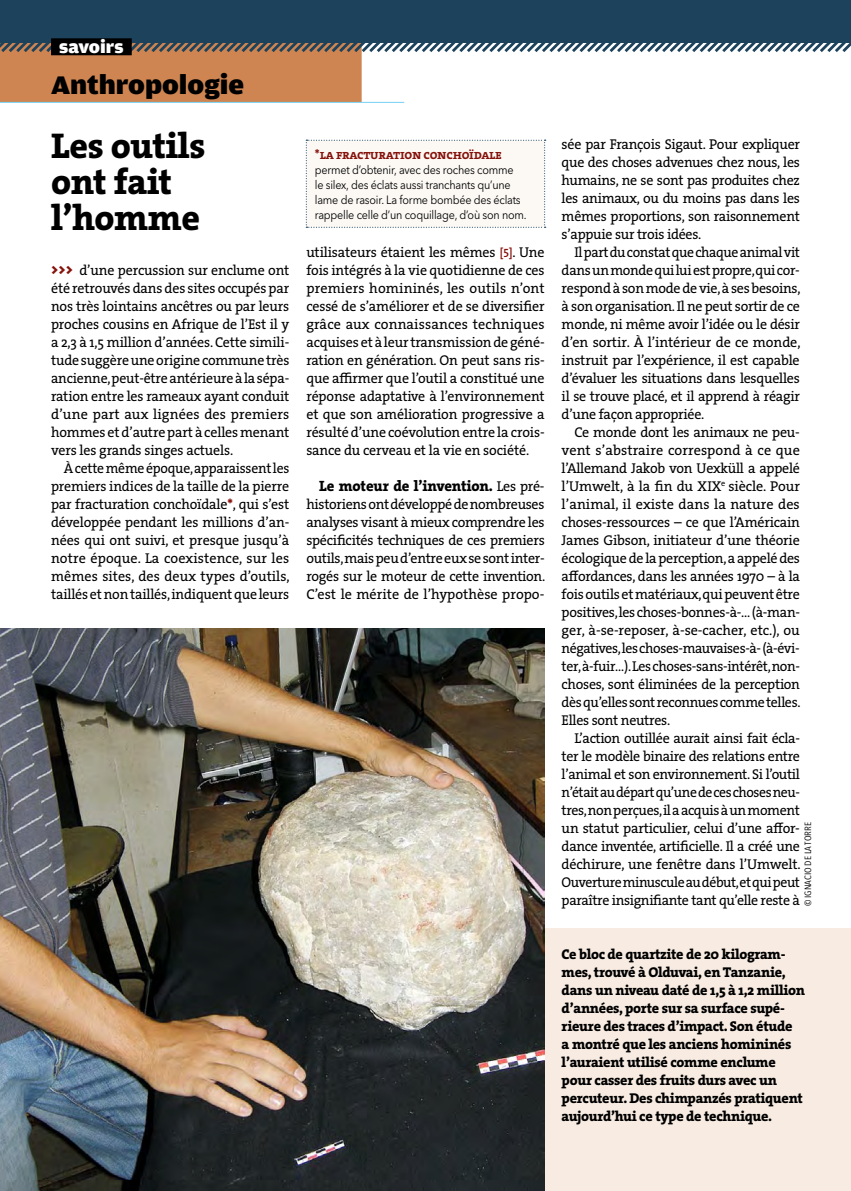
<style>
.page{position:relative;width:851px;height:1191px;background:#fff}
.page>*{position:absolute;margin:0;border:0;box-sizing:border-box;transform-origin:0 0}
.t1{font:36px/36px "The Serif HP8 Ex Bld";letter-spacing:-.01em;color:#000}
.t2{font:900 27px "Amplitude Wide";color:#000}
.t3{font:900 18px "Amplitude Wide";color:#fff}
.t4{font:15px "The Serif HP8 Ex Bld";letter-spacing:-.01em;color:#000}
.t5{font:14.25px/18px "The Serif HP5 Plain";letter-spacing:-.02em;color:#000;text-align:justify}
.t6{font:14.25px/18px "The Serif HP8 Ex Bld";letter-spacing:-.02em;color:#000}
.t7{font:14.25px "The Serif HP5 Plain";letter-spacing:-.02em;color:#000;scale:.96 1}
.t8{font:14.25px "The Serif HP5 Plain";letter-spacing:.005em;color:#000}
.t9{font:14.25px "The Serif HP5 Plain";color:#000}
.t10{font:14.25px "The Serif HP5 Plain";letter-spacing:.01em;color:#000}
.t11{font:13.5px "The Serif HP7 Bld";letter-spacing:-.02em;color:#85120b;scale:.95 1}
.t12{font:12px/15px "Avenir Next LT Pro";letter-spacing:-.02em;color:#000;scale:.9 1}
.t13{font:condensed 9px "Avenir Next LT Pro";color:#000;scale:1.1 1}
.s1{font-family:"The Serif HP9 Blk";font-size:13.5px;color:#85120b}
.s2{font-family:"The Serif HP8 Ex Bld";color:#85120b}
.s3{font-family:"The Serif HP6 Se Bld";font-size:12px;color:#85120b}
.s4{font-family:"The Serif HP5 Plain";font-size:14.25px}
</style>
<div class="page">
<div style="left:544px;top:928px;width:306px;height:263px;background:#f8ece2"></div>
<div style="left:0;top:42px;width:361px;height:60px;background:#ce8551"></div>
<hr style="left:0;top:102px;width:404px;height:1px;background:#76d0f4">
<svg style="left:0;top:43px;width:850px;height:12px"></svg>
<div style="left:0;top:0;width:850px;height:43px;background:#1c425c"></div>
<div style="left:51px;top:38px;width:81px;height:17px;background:#000"></div>
<div style="left:306px;top:140px;width:239px;height:88px;background:#fcf9f5"></div>
<img style="left:0;top:628px;width:544px;height:563px">
<p class="t3" style="left:59px;top:35px;width:66px">savoirs</p>
<p class="t2" style="left:51px;top:68px;width:194px">Anthropologie</p>
<p class="t1" style="left:51px;top:128px;width:156px">Les outils ont fait l’homme</p>
<p class="t5" style="left:51px;top:261px;width:240px"><span class="s1">&gt;&gt;&gt;</span> d’une percussion sur enclume ont</p>
<p class="t5" style="left:51px;top:279px;width:240px">été retrouvés dans des sites occupés par</p>
<p class="t5" style="left:51px;top:297px;width:240px">nos très lointains ancêtres ou par leurs</p>
<p class="t5" style="left:51px;top:315px;width:240px">proches cousins en Afrique de l’Est il y</p>
<p class="t5" style="left:51px;top:333px;width:240px">a 2,3 à 1,5 million d’années. Cette simili-</p>
<p class="t5" style="left:51px;top:351px;width:240px">tude suggère une origine commune très</p>
<p class="t5" style="left:51px;top:369px;width:240px">ancienne, peut-être antérieure à la sépa-</p>
<p class="t5" style="left:51px;top:387px;width:240px">ration entre les rameaux ayant conduit</p>
<p class="t10" style="left:51px;top:405px;width:240px">d’une part aux lignées des premiers</p>
<p class="t5" style="left:51px;top:423px;width:240px">hommes et d’autre part à celles menant</p>
<p class="t5" style="left:51px;top:441px;width:184px">vers les grands singes actuels.</p>
<p class="t7" style="left:64px;top:459px;width:236px">À cette même époque, apparaissent les</p>
<p class="t5" style="left:51px;top:477px;width:240px">premiers indices de la taille de la pierre</p>
<p class="t5" style="left:51px;top:495px;width:240px">par fracturation conchoïdale<span class="s2">*</span>, qui s’est</p>
<p class="t5" style="left:51px;top:513px;width:240px">développée pendant les millions d’an-</p>
<p class="t5" style="left:51px;top:531px;width:240px">nées qui ont suivi, et presque jusqu’à</p>
<p class="t8" style="left:51px;top:549px;width:240px">notre époque. La coexistence, sur les</p>
<p class="t9" style="left:51px;top:567px;width:240px">mêmes sites, des deux types d’outils,</p>
<p class="t5" style="left:51px;top:585px;width:240px">taillés et non taillés, indiquent que leurs</p>
<p class="t11" style="left:315px;top:145px;width:198px">*La fracturation conchoïdale</p>
<p class="t12" style="left:315px;top:162px;width:237px">permet d’obtenir, avec des roches comme<br>le silex, des éclats aussi tranchants qu’une lame de rasoir. La forme bombée des éclats rappelle celle d’un coquillage, d’où son nom.</p>
<p class="t5" style="left:306px;top:243px;width:240px">utilisateurs étaient les mêmes <span class="s3">[5]</span>. Une fois intégrés à la vie quotidienne de ces premiers homininés, les outils n’ont cessé de s’améliorer et de se diversifier grâce aux connaissances techniques acquises et à leur transmission de géné&shy;ration en génération. On peut sans ris&shy;que affirmer que l’outil a constitué une réponse adaptative à l’environnement et que son amélioration progressive a résulté d’une coévolution entre la crois&shy;sance du cerveau et la vie en société.</p>
<p class="t4" style="left:319px;top:476px;width:227px">Le moteur de l’invention. <span class="s4">Les pré-</span></p>
<p class="t5" style="left:306px;top:495px;width:240px">historiens ont développé de nombreuses analyses visant à mieux comprendre les spécificités techniques de ces premiers outils, mais peu d’entre eux se sont inter&shy;rogés sur le moteur de cette invention.<br>C’est le mérite de l’hypothèse propo-</p>
<p class="t5" style="left:561px;top:135px;width:240px">sée par François Sigaut. Pour expliquer</p>
<p class="t5" style="left:561px;top:153px;width:240px">que des choses advenues chez nous, les</p>
<p class="t5" style="left:561px;top:171px;width:240px">humains, ne se sont pas produites chez</p>
<p class="t5" style="left:561px;top:189px;width:240px">les animaux, ou du moins pas dans les</p>
<p class="t5" style="left:561px;top:207px;width:240px">mêmes proportions, son raisonnement</p>
<p class="t5" style="left:561px;top:225px;width:141px">s’appuie sur trois idées.</p>
<p class="t7" style="left:574px;top:243px;width:236px">Il part du constat que chaque animal vit</p>
<p class="t5" style="left:561px;top:261px;width:239px">dans un monde qui lui est propre, qui cor-</p>
<p class="t5" style="left:561px;top:279px;width:240px">respond à son mode de vie, à ses besoins,</p>
<p class="t5" style="left:561px;top:297px;width:240px">à son organisation. Il ne peut sortir de ce</p>
<p class="t5" style="left:561px;top:315px;width:240px">monde, ni même avoir l’idée ou le désir</p>
<p class="t5" style="left:561px;top:333px;width:240px">d’en sortir. À l’intérieur de ce monde,</p>
<p class="t5" style="left:561px;top:351px;width:239px">instruit par l’expérience, il est capable</p>
<p class="t5" style="left:561px;top:369px;width:239px">d’évaluer les situations dans lesquelles</p>
<p class="t5" style="left:561px;top:387px;width:240px">il se trouve placé, et il apprend à réagir</p>
<p class="t5" style="left:561px;top:405px;width:144px">d’une façon appropriée.</p>
<p class="t5" style="left:574px;top:423px;width:227px">Ce monde dont les animaux ne peu-</p>
<p class="t8" style="left:561px;top:441px;width:240px">vent s’abstraire correspond à ce que</p>
<p class="t5" style="left:561px;top:459px;width:240px">l’Allemand Jakob von Uexküll a appelé</p>
<p class="t5" style="left:561px;top:477px;width:240px">l’Umwelt, à la fin du XIX<sup>e</sup> siècle. Pour</p>
<p class="t8" style="left:561px;top:495px;width:240px">l’animal, il existe dans la nature des</p>
<p class="t5" style="left:561px;top:513px;width:240px">choses-ressources – ce que l’Américain</p>
<p class="t5" style="left:561px;top:531px;width:240px">James Gibson, initiateur d’une théorie</p>
<p class="t5" style="left:561px;top:549px;width:240px">écologique de la perception, a appelé des</p>
<p class="t5" style="left:561px;top:567px;width:240px">affordances, dans les années 1970 – à la</p>
<p class="t5" style="left:561px;top:585px;width:240px">fois outils et matériaux, qui peuvent être</p>
<p class="t5" style="left:561px;top:603px;width:240px">positives, les choses-bonnes-à-… (à-man-</p>
<p class="t5" style="left:561px;top:621px;width:240px">ger, à-se-reposer, à-se-cacher, etc.), ou</p>
<p class="t5" style="left:561px;top:639px;width:239px">négatives, les choses-mauvaises-à- (à-évi-</p>
<p class="t5" style="left:561px;top:657px;width:240px">ter, à-fuir…). Les choses-sans-intérêt, non-</p>
<p class="t5" style="left:561px;top:675px;width:240px">choses, sont éliminées de la perception</p>
<p class="t5" style="left:561px;top:693px;width:240px">dès qu’elles sont reconnues comme telles.</p>
<p class="t5" style="left:561px;top:711px;width:110px">Elles sont neutres.</p>
<p class="t5" style="left:574px;top:729px;width:227px">L’action outillée aurait ainsi fait écla-</p>
<p class="t5" style="left:561px;top:747px;width:240px">ter le modèle binaire des relations entre</p>
<p class="t5" style="left:561px;top:765px;width:240px">l’animal et son environnement. Si l’outil</p>
<p class="t7" style="left:561px;top:783px;width:250px">n’était au départ qu’une de ces choses neu-</p>
<p class="t5" style="left:561px;top:801px;width:240px">tres, non perçues, il a acquis à un moment</p>
<p class="t5" style="left:561px;top:819px;width:240px">un statut particulier, celui d’une affor-</p>
<p class="t5" style="left:561px;top:837px;width:240px">dance inventée, artificielle. Il a créé une</p>
<p class="t5" style="left:561px;top:855px;width:240px">déchirure, une fenêtre dans l’Umwelt.</p>
<p class="t7" style="left:561px;top:873px;width:250px">Ouverture minuscule au début, et qui peut</p>
<p class="t5" style="left:561px;top:891px;width:240px">paraître insignifiante tant qu’elle reste à</p>
<p class="t13" style="left:802px;top:906px;width:78px;rotate:-90deg">© IGNACIO DE LA TORRE</p>
<p class="t6" style="left:561px;top:945px;width:245px">Ce bloc de quartzite de 20 kilogram&shy;mes, trouvé à Olduvai, en Tanzanie, dans un niveau daté de 1,5 à 1,2 million d’années, porte sur sa surface supé&shy;rieure des traces d’impact. Son étude<br>a montré que les anciens homininés l’auraient utilisé comme enclume pour casser des fruits durs avec un percuteur. Des chimpanzés pratiquent aujourd’hui ce type de technique.</p>
</div>
